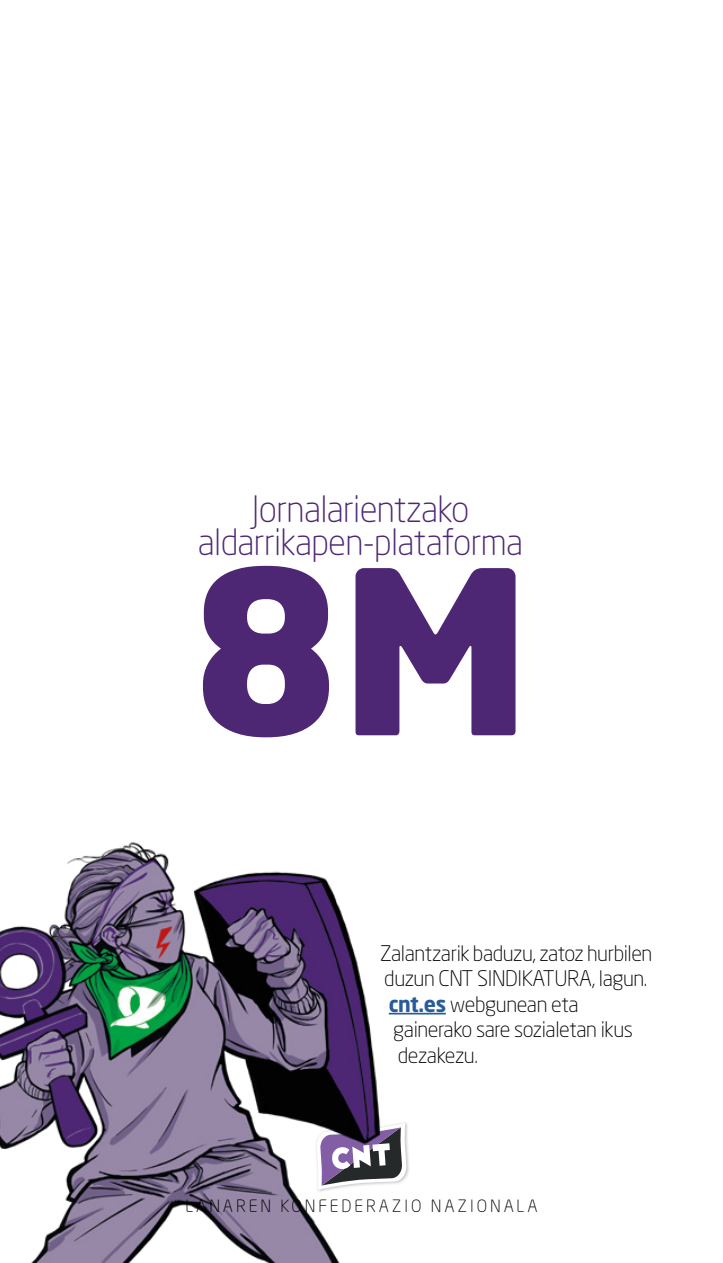
<style>
.page{position:relative;width:723px;height:1263px;background:#fff}
.page>*{position:absolute;margin:0;border:0;box-sizing:border-box;transform-origin:0 0}
.t1{font:900 225px "Neo Sans Pro";color:#4d2774}
.t2{font:300 36px/33px "Neo Sans Std";letter-spacing:-.02em;color:#4d2774;text-align:center}
.t3{font:300 21.3px "Neo Sans Std";letter-spacing:-.02em;color:#000}
.t4{font:300 16.8px "Neo Sans Std";letter-spacing:.175em;color:#000}
.s1{font-weight:700;color:#275b9b}
</style>
<div class="page">
<hr style="left:389px;top:1013px;width:57px;height:1px;background:#275b9b">
<img style="left:0;top:842px;width:433px;height:421px">
<h2 class="t2" style="left:198px;top:492px;width:327px">Jornalarientzako aldarrikapen-plataforma</h2>
<h1 class="t1" style="left:191px;top:505px;width:341px">8M</h1>
<p class="t3" style="left:380px;top:940px;width:274px">Zalantzarik baduzu, zatoz hurbilen</p>
<p class="t3" style="left:384px;top:966px;width:265px">duzun CNT SINDIKATURA, lagun.</p>
<p class="t3" style="left:389px;top:991px;width:191px"><span class="s1">cnt.es</span> webgunean eta</p>
<p class="t3" style="left:393px;top:1017px;width:241px">gainerako sare sozialetan ikus</p>
<p class="t3" style="left:398px;top:1042px;width:82px">dezakezu.</p>
<p class="t4" style="left:185px;top:1196px;width:353px">LANAREN KONFEDERAZIO NAZIONALA</p>
</div>
